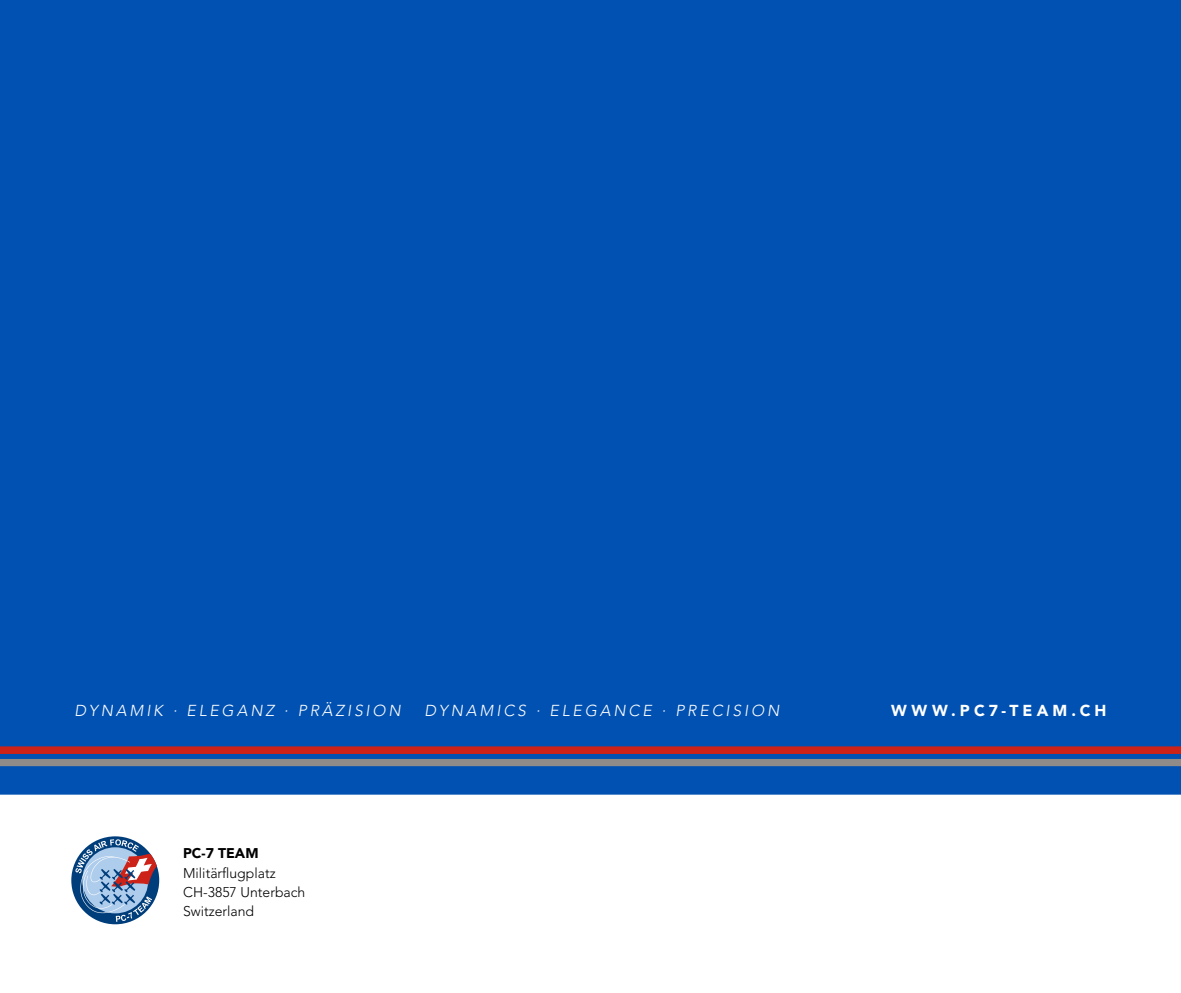
<style>
.page{position:relative;width:1181px;height:993px;background:#fff}
.page>*{position:absolute;margin:0;border:0;box-sizing:border-box;transform-origin:0 0}
.ZEM_Standard_deutsch{font:italic 300 15.75px "Avenir LT";letter-spacing:.18em;color:#fff}
.ZEM_Standard_deutsch-2{font:900 15.75px "Avenir LT";letter-spacing:.26em;color:#fff}
.ZEM_Standard_deutsch-3{font:300 14px "Avenir LT";color:#000}
.ZEM_Standard_deutsch-4{font:900 14px "Avenir LT";color:#000}
</style>
<div class="page">
<div style="left:0;top:0;width:1181px;height:790px;background:#0051b2"></div>
<svg style="left:0;top:790px;width:1181px;height:108px"></svg>
<svg style="left:71px;top:836px;width:88px;height:88px"></svg>
<svg style="left:75px;top:839px;width:118px;height:86px"></svg>
<div style="left:0;top:647px;width:1181px;height:106px;background:#0051b2"></div>
<svg style="left:0;top:753px;width:1181px;height:23px"></svg>
<p class="ZEM_Standard_deutsch" style="left:74px;top:701px;width:328px">DYNAMIK · ELEGANZ · PRÄZISION</p>
<p class="ZEM_Standard_deutsch" style="left:424px;top:701px;width:356px">DYNAMICS · ELEGANCE · PRECISION</p>
<p class="ZEM_Standard_deutsch-2" style="left:891px;top:701px;width:217px">WWW.PC7-TEAM.CH</p>
<p class="ZEM_Standard_deutsch-4" style="left:183px;top:844px;width:77px">PC-7 TEAM</p>
<p class="ZEM_Standard_deutsch-3" style="left:183px;top:864px;width:94px">Militärflugplatz</p>
<p class="ZEM_Standard_deutsch-3" style="left:183px;top:883px;width:124px">CH-3857 Unterbach</p>
<p class="ZEM_Standard_deutsch-3" style="left:183px;top:902px;width:73px">Switzerland</p>
</div>
